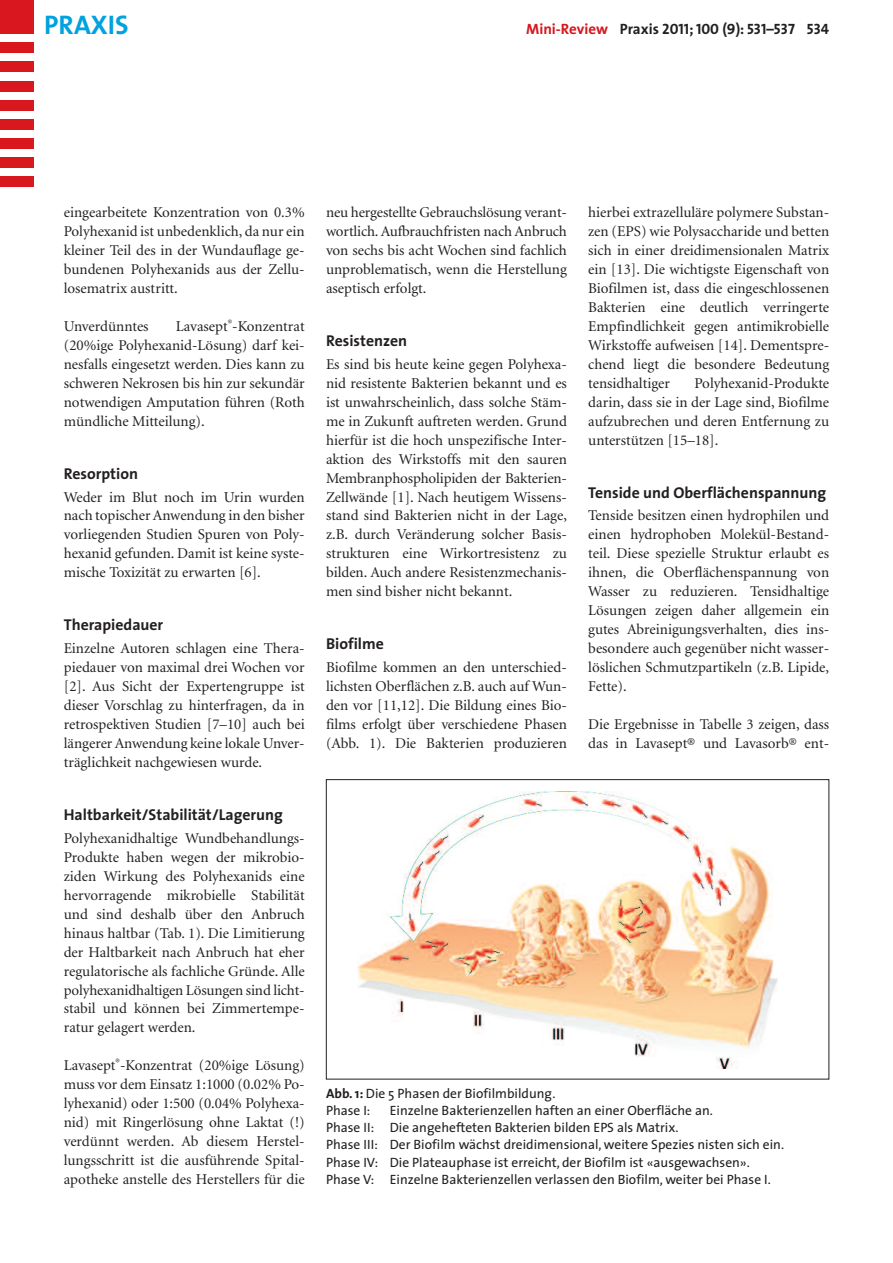
<style>
.page{position:relative;width:893px;height:1263px;background:#fff}
.page>*{position:absolute;margin:0;border:0;box-sizing:border-box;transform-origin:0 0}
.t1{font:700 27px "The Sans";color:#00a2df}
.t2{font:700 15.75px "The Sans";color:#231f20}
.t3{font:15px/18.9px "Minion";color:#231f20;text-align:justify}
.t4{font:15px "The Sans Bold Caps";color:#231f20}
.t5{font:13.5px/17.2px "The Sans";color:#231f20}
.s1{font-family:"The Sans";font-weight:700;color:#d8171f}
.s2{font-family:"The Sans";font-weight:700}
.s3{font-weight:700}
</style>
<div class="page">
<div style="left:0;top:0;width:34px;height:34px;background:#d8171f"></div>
<div style="left:0;top:43px;width:34px;height:10px;background:#d8171f"></div>
<div style="left:0;top:62px;width:34px;height:10px;background:#d8171f"></div>
<div style="left:0;top:81px;width:34px;height:10px;background:#d8171f"></div>
<div style="left:0;top:100px;width:34px;height:11px;background:#d8171f"></div>
<div style="left:0;top:119px;width:34px;height:11px;background:#d8171f"></div>
<div style="left:0;top:138px;width:34px;height:11px;background:#d8171f"></div>
<div style="left:0;top:157px;width:34px;height:11px;background:#d8171f"></div>
<div style="left:0;top:176px;width:34px;height:11px;background:#d8171f"></div>
<img style="left:358px;top:791px;width:420px;height:277px">
<div style="left:326px;top:779px;width:503px;height:300px;border:1px solid #231f20"></div>
<h1 class="t1" style="left:44px;top:14px;width:86px">PRAXIS</h1>
<p class="t4" style="left:526px;top:24px;width:304px"><span class="s1">Mini-Review</span> <span class="s2">Praxis</span> 2011<span class="s2">;</span> 100 (9)<span class="s2">:</span> 531<span class="s2">–</span>537 534</p>
<p class="t3" style="left:64px;top:204px;width:242px">eingearbeitete Konzentration von 0.3% Polyhexanid ist unbedenklich, da nur ein kleiner Teil des in der Wundauflage ge&shy;bundenen Polyhexanids aus der Zellu&shy;losematrix austritt.</p>
<p class="t3" style="left:64px;top:318px;width:86px">Unverdünntes</p>
<p class="t3" style="left:64px;top:318px;width:242px;text-indent:112px">Lavasept<sup>®</sup>-Konzentrat (20%ige Polyhexanid-Lösung) darf kei&shy;nesfalls eingesetzt werden. Dies kann zu schweren Nekrosen bis hin zur sekundär notwendigen Amputation führen (Roth mündliche Mitteilung).</p>
<p class="t2" style="left:64px;top:467px;width:76px">Resorption</p>
<p class="t3" style="left:64px;top:488px;width:242px">Weder im Blut noch im Urin wurden nach topischerAnwendung in den bisher vorliegenden Studien Spuren von Poly&shy;hexanid gefunden. Damit ist keine syste&shy;mische Toxizität zu erwarten [6].</p>
<p class="t2" style="left:64px;top:619px;width:101px">Therapiedauer</p>
<p class="t3" style="left:64px;top:640px;width:242px">Einzelne Autoren schlagen eine Thera&shy;piedauer von maximal drei Wochen vor [2]. Aus Sicht der Expertengruppe ist dieser Vorschlag zu hinterfragen, da in retrospektiven Studien [7–10] auch bei längererAnwendung keine lokale Unver&shy;träglichkeit nachgewiesen wurde.</p>
<p class="t2" style="left:64px;top:808px;width:221px">Haltbarkeit/Stabilität/Lagerung</p>
<p class="t3" style="left:64px;top:830px;width:242px">Polyhexanidhaltige Wundbehandlungs-Produkte haben wegen der mikrobio&shy;ziden Wirkung des Polyhexanids eine hervorragende mikrobielle Stabilität und sind deshalb über den Anbruch hinaus haltbar (Tab. 1). Die Limitierung der Haltbarkeit nach Anbruch hat eher regulatorische als fachliche Gründe. Alle polyhexanidhaltigen Lösungen sind licht&shy;stabil und können bei Zimmertempe&shy;ratur gelagert werden.</p>
<p class="t3" style="left:64px;top:1057px;width:242px">Lavasept<sup>®</sup>-Konzentrat (20%ige Lösung) muss vor dem Einsatz 1:1000 (0.02% Po&shy;lyhexanid) oder 1:500 (0.04% Polyhexa&shy;nid) mit Ringerlösung ohne Laktat (!) verdünnt werden. Ab diesem Herstel&shy;lungsschritt ist die ausführende Spital&shy;apotheke anstelle des Herstellers für die</p>
<p class="t3" style="left:326px;top:204px;width:242px">neu hergestellte Gebrauchslösung verant&shy;wortlich. Aufbrauchfristen nach Anbruch von sechs bis acht Wochen sind fachlich unproblematisch, wenn die Herstellung aseptisch erfolgt.</p>
<p class="t2" style="left:326px;top:334px;width:83px">Resistenzen</p>
<p class="t3" style="left:326px;top:356px;width:242px">Es sind bis heute keine gegen Polyhexa&shy;nid resistente Bakterien bekannt und es ist unwahrscheinlich, dass solche Stäm&shy;me in Zukunft auftreten werden. Grund hierfür ist die hoch unspezifische Inter&shy;aktion des Wirkstoffs mit den sauren Membranphospholipiden der Bakterien-Zellwände [1]. Nach heutigem Wissens&shy;stand sind Bakterien nicht in der Lage, z.B. durch Veränderung solcher Basis&shy;strukturen eine Wirkortresistenz zu bilden. Auch andere Resistenzmechanis&shy;men sind bisher nicht bekannt.</p>
<p class="t2" style="left:326px;top:638px;width:59px">Biofilme</p>
<p class="t3" style="left:326px;top:659px;width:242px">Biofilme kommen an den unterschied&shy;lichsten Oberflächen z.B. auch auf Wun&shy;den vor [11,12]. Die Bildung eines Bio&shy;films erfolgt über verschiedene Phasen (Abb. 1). Die Bakterien produzieren</p>
<p class="t3" style="left:588px;top:204px;width:242px">hierbei extrazelluläre polymere Substan&shy;zen (EPS) wie Polysaccharide und betten sich in einer dreidimensionalen Matrix ein [13]. Die wichtigste Eigenschaft von Biofilmen ist, dass die eingeschlossenen Bakterien eine deutlich verringerte Empfindlichkeit gegen antimikrobielle Wirkstoffe aufweisen [14]. Dementspre&shy;chend liegt die besondere Bedeutung tensidhaltiger</p>
<p class="t3" style="left:588px;top:375px;width:242px;text-indent:106px">Polyhexanid-Produkte darin, dass sie in der Lage sind, Biofilme aufzubrechen und deren Entfernung zu unterstützen [15–18].</p>
<p class="t2" style="left:588px;top:486px;width:240px">Tenside und Oberflächenspannung</p>
<p class="t3" style="left:588px;top:507px;width:242px">Tenside besitzen einen hydrophilen und einen hydrophoben Molekül-Bestand&shy;teil. Diese spezielle Struktur erlaubt es ihnen, die Oberflächenspannung von Wasser zu reduzieren. Tensidhaltige Lösungen zeigen daher allgemein ein gutes Abreinigungsverhalten, dies ins&shy;besondere auch gegenüber nicht wasser&shy;löslichen Schmutzpartikeln (z.B. Lipide, Fette).</p>
<p class="t3" style="left:588px;top:716px;width:242px">Die Ergebnisse in Tabelle 3 zeigen, dass das in Lavasept® und Lavasorb® ent-</p>
<p class="t5" style="left:326px;top:1085px;width:231px"><span class="s3">Abb. 1:</span> Die 5 Phasen der Biofilmbildung.<br>Phase I:</p>
<p class="t5" style="left:326px;top:1103px;width:460px;text-indent:64px">Einzelne Bakterienzellen haften an einer Oberfläche an.<br>Phase II: Die angehefteten Bakterien bilden EPS als Matrix.<br>Phase III: Der Biofilm wächst dreidimensional, weitere Spezies nisten sich ein.<br>Phase IV: Die Plateauphase ist erreicht, der Biofilm ist «ausgewachsen».<br>Phase V: Einzelne Bakterienzellen verlassen den Biofilm, weiter bei Phase I.</p>
</div>
